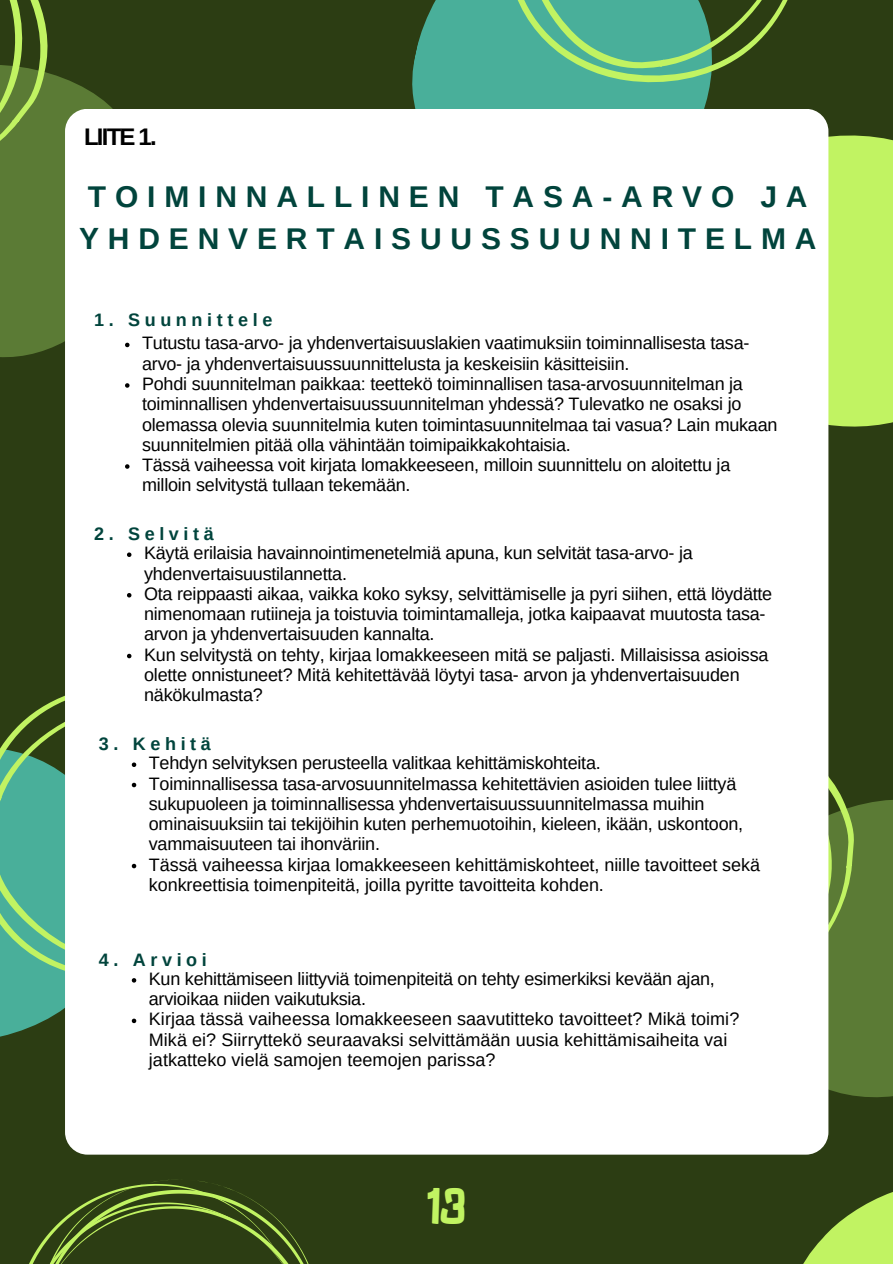
<style>
.page{position:relative;width:893px;height:1264px;background:#fff}
.page>*{position:absolute;margin:0;border:0;box-sizing:border-box;transform-origin:0 0}
.t1{font:46.5px "Luducudu";color:#c1f362}
.t2{font:700 30px/41.7px "Arimo";letter-spacing:.295em;color:#01443c}
.t3{font:700 24px "Arimo";letter-spacing:-.075em;color:#000}
.t4{font:18px/20.2px "Arimo";letter-spacing:-.015em;color:#000}
.t5{font:18px/20.2px "Arimo";letter-spacing:.005em;color:#000}
.t6{font:700 18px "Arimo";letter-spacing:.255em;color:#01443c}
</style>
<div class="page">
<div style="left:0;top:0;width:892px;height:1263px;background:#2c3d13"></div>
<svg style="left:0;top:74px;width:113px;height:284px;background:#567532"></svg>
<svg style="left:0;top:0;width:51px;height:189px"></svg>
<svg style="left:2px;top:695px;width:63px;height:51px"></svg>
<svg style="left:412px;top:0;width:69px;height:109px;background:#46a38c"></svg>
<svg style="left:818px;top:112px;width:74px;height:352px;fill:#c1f362"></svg>
<svg style="left:481px;top:0;width:337px;height:112px"></svg>
<svg style="left:659px;top:1077px;width:233px;height:78px"></svg>
<svg style="left:716px;top:1117px;width:176px;height:146px"></svg>
<svg style="left:828px;top:675px;width:62px;height:385px;fill:#5b7b35"></svg>
<div style="left:65px;top:109px;width:763px;height:1045px;background:#fff;border-radius:23px"></div>
<svg style="left:29px;top:1179px;width:279px;height:84px"></svg>
<svg style="left:0;top:746px;width:136px;height:291px"></svg>
<svg style="left:125px;top:343px;width:4px;height:4px"></svg>
<svg style="left:125px;top:383px;width:4px;height:5px"></svg>
<svg style="left:125px;top:464px;width:4px;height:5px"></svg>
<svg style="left:127px;top:552px;width:4px;height:5px"></svg>
<svg style="left:127px;top:593px;width:4px;height:4px"></svg>
<svg style="left:127px;top:653px;width:4px;height:5px"></svg>
<h3 class="t3" style="left:84px;top:123px;width:74px">LIITE 1.</h3>
<h2 class="t2" style="left:79px;top:176px;width:738px">TOIMINNALLINEN TASA-ARVO JA<br>YHDENVERTAISUUSSUUNNITELMA</h2>
<p class="t6" style="left:94px;top:310px;width:180px">1. Suunnittele</p>
<p class="t4" style="left:142px;top:333px;width:636px">Tutustu tasa-arvo- ja yhdenvertaisuuslakien vaatimuksiin toiminnallisesta tasa&shy;arvo- ja yhdenvertaisuussuunnittelusta ja keskeisiin käsitteisiin.<br>Pohdi suunnitelman paikkaa: teettekö toiminnallisen tasa-arvosuunnitelman ja toiminnallisen yhdenvertaisuussuunnitelman yhdessä? Tulevatko ne osaksi jo olemassa olevia suunnitelmia kuten toimintasuunnitelmaa tai vasua? Lain mukaan suunnitelmien pitää olla vähintään toimipaikkakohtaisia.<br>Tässä vaiheessa voit kirjata lomakkeeseen, milloin suunnittelu on aloitettu ja milloin selvitystä tullaan tekemään.</p>
<p class="t6" style="left:94px;top:523px;width:121px">2. Selvitä</p>
<p class="t4" style="left:144px;top:543px;width:629px">Käytä erilaisia havainnointimenetelmiä apuna, kun selvität tasa-arvo- ja yhdenvertaisuustilannetta.<br>Ota reippaasti aikaa, vaikka koko syksy, selvittämiselle ja pyri siihen, että löydätte nimenomaan rutiineja ja toistuvia toimintamalleja, jotka kaipaavat muutosta tasa&shy;arvon ja yhdenvertaisuuden kannalta.<br>Kun selvitystä on tehty, kirjaa lomakkeeseen mitä se paljasti. Millaisissa asioissa olette onnistuneet? Mitä kehitettävää löytyi tasa- arvon ja yhdenvertaisuuden näkökulmasta?</p>
<p class="t6" style="left:99px;top:733px;width:113px">3. Kehitä</p>
<p class="t4" style="left:149px;top:753px;width:612px">Tehdyn selvityksen perusteella valitkaa kehittämiskohteita.<br>Toiminnallisessa tasa-arvosuunnitelmassa kehitettävien asioiden tulee liittyä sukupuoleen ja toiminnallisessa yhdenvertaisuussuunnitelmassa muihin ominaisuuksiin tai tekijöihin kuten perhemuotoihin, kieleen, ikään, uskontoon, vammaisuuteen tai ihonväriin.<br>Tässä vaiheessa kirjaa lomakkeeseen kehittämiskohteet, niille tavoitteet sekä konkreettisia toimenpiteitä, joilla pyritte tavoitteita kohden.</p>
<p class="t6" style="left:99px;top:949px;width:109px">4. Arvioi</p>
<p class="t5" style="left:149px;top:968px;width:592px">Kun kehittämiseen liittyviä toimenpiteitä on tehty esimerkiksi kevään ajan, arvioikaa niiden vaikutuksia.<br>Kirjaa tässä vaiheessa lomakkeeseen saavutitteko tavoitteet? Mikä toimi?<br>Mikä ei? Siirryttekö seuraavaksi selvittämään uusia kehittämisaiheita vai jatkatteko vielä samojen teemojen parissa?</p>
<h1 class="t1" style="left:428px;top:1166px;width:39px">13</h1>
</div>
